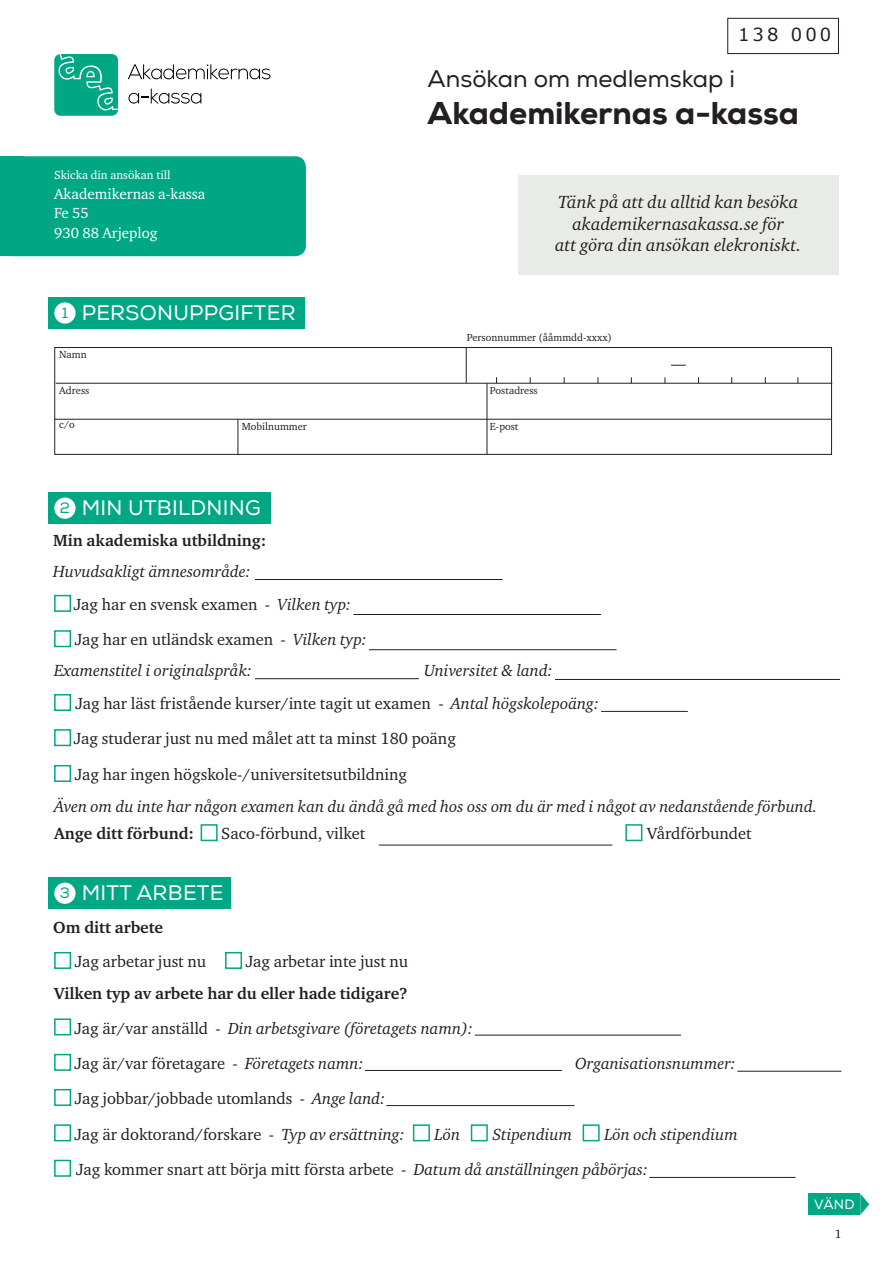
<style>
.page{position:relative;width:893px;height:1263px;background:#fff}
.page>*{position:absolute;margin:0;border:0;box-sizing:border-box;transform-origin:0 0}
.t1{font:800 31.5px "Nexa";color:#231f20}
.t2{font:24px "Nexa";color:#231f20}
.t3{font:21px "Nexa";letter-spacing:.015em;color:#fff}
.t4{font:italic 18px "Charter ITC Std";color:#231f20}
.t5{font:18px "Verdana";letter-spacing:.17em;color:#231f20}
.t6{font:16.5px "Charter ITC Std";color:#231f20}
.t7{font:italic 16.5px "Charter ITC Std";color:#231f20}
.t8{font:700 16.5px "Charter ITC Std";color:#231f20}
.t9{font:15px "Charter ITC Std";color:#fff}
.t10{font:15px "Nexa";color:#00a785}
.t11{font:15px "Nexa";color:#fff}
.t12{font:13.5px "Nexa";color:#fff}
.t13{font:12px "Charter ITC Std";color:#fff}
.t14{font:12px "Charter ITC Std";color:#231f20}
.t15{font:10.5px "Charter ITC Std";color:#231f20}
.s1{font-style:italic}
.s2{font-style:normal}
</style>
<div class="page">
<div style="left:0;top:156px;width:306px;height:100px;background:#00a785;border-radius:11px"></div>
<div style="left:0;top:156px;width:24px;height:100px;background:#00a785"></div>
<div style="left:48px;top:877px;width:183px;height:32px;background:#00a785"></div>
<div style="left:727px;top:18px;width:112px;height:36px;border:1px solid #231f20"></div>
<div style="left:54px;top:347px;width:778px;height:108px;border:1px solid #231f20"></div>
<hr style="left:56px;top:383px;width:776px;height:1px;background:#231f20">
<svg style="left:671px;top:365px;width:15px;height:1px"></svg>
<hr style="left:466px;top:348px;width:1px;height:35px;background:#231f20">
<hr style="left:237px;top:419px;width:1px;height:35px;background:#231f20">
<hr style="left:487px;top:383px;width:1px;height:71px;background:#231f20">
<hr style="left:55px;top:419px;width:776px;height:1px;background:#231f20">
<div style="left:54px;top:595px;width:17px;height:17px;border:2px solid #00a785"></div>
<div style="left:54px;top:630px;width:17px;height:17px;border:2px solid #00a785"></div>
<div style="left:54px;top:694px;width:17px;height:17px;border:2px solid #00a785"></div>
<div style="left:54px;top:765px;width:17px;height:17px;border:2px solid #00a785"></div>
<div style="left:201px;top:824px;width:17px;height:17px;border:2px solid #00a785"></div>
<div style="left:625px;top:824px;width:17px;height:17px;border:2px solid #00a785"></div>
<hr style="left:379px;top:845px;width:233px;height:1px;background:#231f20">
<div style="left:54px;top:882px;width:22px;height:22px;background:#fff;border-radius:50%"></div>
<div style="left:54px;top:952px;width:17px;height:17px;border:2px solid #00a785"></div>
<div style="left:225px;top:952px;width:17px;height:17px;border:2px solid #00a785"></div>
<div style="left:54px;top:1018px;width:17px;height:17px;border:2px solid #00a785"></div>
<div style="left:54px;top:1054px;width:17px;height:17px;border:2px solid #00a785"></div>
<div style="left:54px;top:1089px;width:17px;height:17px;border:2px solid #00a785"></div>
<div style="left:54px;top:1124px;width:17px;height:17px;border:2px solid #00a785"></div>
<hr style="left:475px;top:1035px;width:206px;height:1px;background:#231f20">
<hr style="left:365px;top:1070px;width:197px;height:1px;background:#231f20">
<hr style="left:737px;top:1071px;width:104px;height:1px;background:#231f20">
<hr style="left:386px;top:1105px;width:188px;height:1px;background:#231f20">
<div style="left:413px;top:1124px;width:17px;height:17px;border:2px solid #00a785"></div>
<div style="left:471px;top:1124px;width:17px;height:17px;border:2px solid #00a785"></div>
<div style="left:583px;top:1124px;width:17px;height:17px;border:2px solid #00a785"></div>
<hr style="left:255px;top:579px;width:248px;height:1px;background:#231f20">
<hr style="left:601px;top:711px;width:87px;height:1px;background:#231f20">
<div style="left:54px;top:729px;width:17px;height:17px;border:2px solid #00a785"></div>
<hr style="left:255px;top:678px;width:164px;height:1px;background:#231f20">
<hr style="left:555px;top:679px;width:285px;height:1px;background:#231f20">
<div style="left:809px;top:1194px;width:51px;height:21px;background:#00a785"></div>
<svg style="left:860px;top:1194px;width:9px;height:21px"></svg>
<div style="left:54px;top:1160px;width:17px;height:17px;border:2px solid #00a785"></div>
<hr style="left:649px;top:1177px;width:146px;height:1px;background:#231f20">
<div style="left:48px;top:492px;width:222px;height:32px;background:#00a785"></div>
<div style="left:54px;top:497px;width:22px;height:22px;background:#fff;border-radius:50%"></div>
<div style="left:48px;top:297px;width:257px;height:32px;background:#00a785"></div>
<div style="left:54px;top:302px;width:22px;height:22px;background:#fff;border-radius:50%"></div>
<hr style="left:353px;top:614px;width:248px;height:1px;background:#231f20">
<hr style="left:369px;top:649px;width:248px;height:1px;background:#231f20">
<div style="left:518px;top:175px;width:320px;height:100px;background:#e8ebe8"></div>
<svg style="left:54px;top:54px;width:64px;height:62px;background:#1bb092"></svg>
<svg style="left:128px;top:64px;width:142px;height:15px"></svg>
<svg style="left:128px;top:89px;width:74px;height:15px"></svg>
<p class="t5" style="left:738px;top:22px;width:95px">138 000</p>
<p class="t13" style="left:54px;top:168px;width:118px">Skicka din ansökan till</p>
<p class="t9" style="left:54px;top:184px;width:153px">Akademikernas a-kassa</p>
<p class="t9" style="left:54px;top:204px;width:36px">Fe 55</p>
<p class="t9" style="left:54px;top:223px;width:105px">930 88 Arjeplog</p>
<p class="t10" style="left:62px;top:304px;width:8px">1</p>
<p class="t3" style="left:82px;top:300px;width:216px">PERSONUPPGIFTER</p>
<p class="t11" style="left:83px;top:304px;width:12px">2</p>
<p class="t15" style="left:59px;top:347px;width:29px">Namn</p>
<p class="t2" style="left:427px;top:64px;width:309px">Ansökan om medlemskap i</p>
<p class="t1" style="left:427px;top:93px;width:373px">Akademikernas a-kassa</p>
<p class="t4" style="left:558px;top:191px;width:242px">Tänk på att du alltid kan besöka</p>
<p class="t4" style="left:572px;top:212px;width:213px">akademikernasakassa.se för</p>
<p class="t4" style="left:555px;top:234px;width:248px">att göra din ansökan elekroniskt.</p>
<p class="t15" style="left:467px;top:331px;width:147px">Personnummer (ååmmdd-xxxx)</p>
<p class="t15" style="left:59px;top:383px;width:32px">Adress</p>
<p class="t15" style="left:490px;top:383px;width:49px">Postadress</p>
<p class="t15" style="left:59px;top:418px;width:17px">c/o</p>
<p class="t15" style="left:242px;top:419px;width:67px">Mobilnummer</p>
<p class="t15" style="left:490px;top:419px;width:30px">E-post</p>
<p class="t10" style="left:60px;top:499px;width:12px">2</p>
<p class="t3" style="left:82px;top:495px;width:181px">MIN UTBILDNING</p>
<p class="t11" style="left:83px;top:499px;width:12px">2</p>
<p class="t8" style="left:53px;top:530px;width:215px">Min akademiska utbildning:</p>
<p class="t7" style="left:53px;top:561px;width:199px">Huvudsakligt ämnesområde:</p>
<p class="t6" style="left:74px;top:594px;width:278px">Jag har en svensk examen - <span class="s1">Vilken typ:</span></p>
<p class="t6" style="left:75px;top:629px;width:293px">Jag har en utländsk examen - <span class="s1">Vilken typ:</span></p>
<p class="t7" style="left:54px;top:660px;width:199px">Examenstitel i originalspråk:</p>
<p class="t7" style="left:424px;top:660px;width:130px">Universitet &amp; land:</p>
<p class="t6" style="left:75px;top:693px;width:525px">Jag har läst fristående kurser/inte tagit ut examen - <span class="s1">Antal högskolepoäng:</span></p>
<p class="t6" style="left:74px;top:728px;width:384px">Jag studerar just nu med målet att ta minst 180 poäng</p>
<p class="t6" style="left:75px;top:764px;width:334px">Jag har ingen högskole-/universitetsutbildning</p>
<p class="t7" style="left:54px;top:796px;width:765px">Även om du inte har någon examen kan du ändå gå med hos oss om du är med i något av nedanstående förbund.</p>
<p class="t8" style="left:54px;top:823px;width:141px">Ange ditt förbund:</p>
<p class="t6" style="left:221px;top:823px;width:145px">Saco-förbund, vilket</p>
<p class="t6" style="left:647px;top:823px;width:106px">Vårdförbundet</p>
<p class="t10" style="left:60px;top:884px;width:12px">3</p>
<p class="t3" style="left:82px;top:881px;width:143px">MITT ARBETE</p>
<p class="t8" style="left:53px;top:917px;width:111px">Om ditt arbete</p>
<p class="t6" style="left:75px;top:951px;width:133px">Jag arbetar just nu</p>
<p class="t6" style="left:246px;top:951px;width:164px">Jag arbetar inte just nu</p>
<p class="t8" style="left:54px;top:984px;width:355px">Vilken typ av arbete har du eller hade tidigare?</p>
<p class="t7" style="left:75px;top:1018px;width:400px"><span class="s2">Jag är/var anställd -</span> Din arbetsgivare (företagets namn):</p>
<p class="t6" style="left:75px;top:1053px;width:290px">Jag är/var företagare - <span class="s1">Företagets namn:</span></p>
<p class="t7" style="left:575px;top:1053px;width:162px">Organisationsnummer:</p>
<p class="t6" style="left:75px;top:1088px;width:312px">Jag jobbar/jobbade utomlands - <span class="s1">Ange land:</span></p>
<p class="t6" style="left:75px;top:1124px;width:331px">Jag är doktorand/forskare - <span class="s1">Typ av ersättning:</span></p>
<p class="t7" style="left:435px;top:1124px;width:27px">Lön</p>
<p class="t7" style="left:493px;top:1124px;width:81px">Stipendium</p>
<p class="t7" style="left:604px;top:1124px;width:135px">Lön och stipendium</p>
<p class="t6" style="left:76px;top:1159px;width:573px">Jag kommer snart att börja mitt första arbete - <span class="s1">Datum då anställningen påbörjas:</span></p>
<p class="t12" style="left:814px;top:1196px;width:42px">VÄND</p>
<p class="t14" style="left:835px;top:1226px;width:8px">1</p>
</div>
